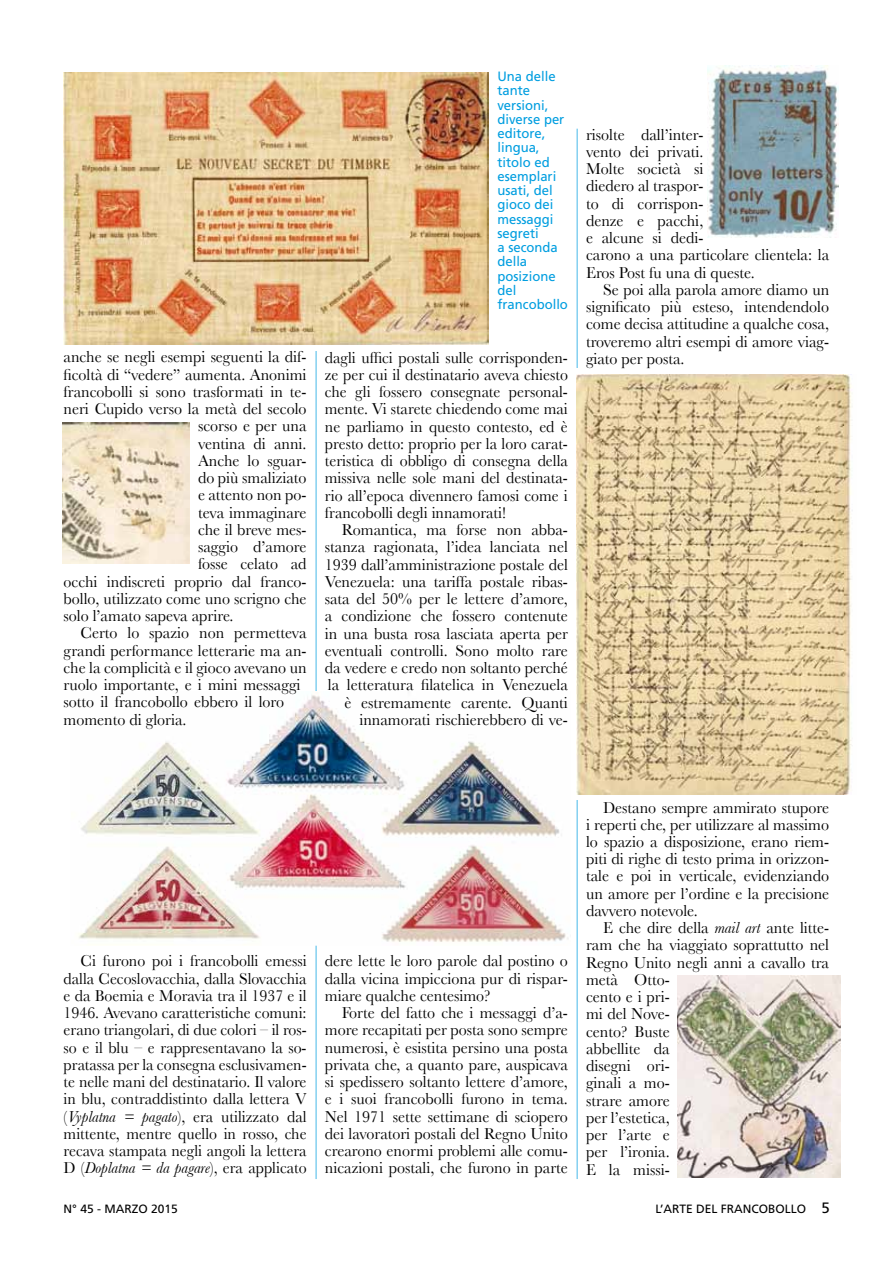
<style>
.page{position:relative;width:893px;height:1263px;background:#fff}
.page>*{position:absolute;margin:0;border:0;box-sizing:border-box;transform-origin:0 0}
.t1{font:16.5px/17.2px "Baskerville";color:#000;text-align:justify}
.t2{font:16.5px/17.2px "Baskerville";color:#000;text-align:justify;scale:.96 1}
.t3{font:13.5px/14.2px "Frutiger";color:#009ee0}
.t4{font:12px "Frutiger";color:#000}
.s1{font-style:italic}
.s2{font-size:15px}
</style>
<div class="page">
<hr style="left:576px;top:129px;width:2px;height:1050px;background:#84d0f0">
<hr style="left:315px;top:129px;width:2px;height:1050px;background:#84d0f0">
<div style="left:281px;top:49px;width:79px;height:301px;background:#fff"></div>
<div style="left:551px;top:368px;width:80px;height:432px;background:#fff"></div>
<img style="left:79px;top:691px;width:489px;height:255px">
<img style="left:64px;top:72px;width:425px;height:273px">
<img style="left:62px;top:422px;width:128px;height:142px">
<img style="left:708px;top:66px;width:130px;height:172px">
<img style="left:576px;top:375px;width:277px;height:419px">
<img style="left:677px;top:975px;width:163px;height:203px">
<p class="t1" style="left:64px;top:348px;width:244px">anche se negli esempi seguenti la dif-</p>
<p class="t1" style="left:64px;top:366px;width:244px">ficoltà di “vedere” aumenta. Anonimi</p>
<p class="t1" style="left:64px;top:383px;width:245px">francobolli si sono trasformati in te-</p>
<p class="t1" style="left:64px;top:400px;width:244px">neri Cupido verso la metà del secolo</p>
<p class="t1" style="left:198px;top:417px;width:110px">scorso e per una</p>
<p class="t1" style="left:198px;top:434px;width:110px">ventina di anni.</p>
<p class="t1" style="left:198px;top:452px;width:110px">Anche lo sguar-</p>
<p class="t1" style="left:198px;top:469px;width:110px">do più smaliziato</p>
<p class="t1" style="left:198px;top:486px;width:110px">e attento non po-</p>
<p class="t1" style="left:198px;top:503px;width:110px">teva immaginare</p>
<p class="t1" style="left:198px;top:521px;width:110px">che il breve mes-</p>
<p class="t1" style="left:198px;top:538px;width:110px">saggio d’amore</p>
<p class="t1" style="left:198px;top:555px;width:110px">fosse celato ad</p>
<p class="t1" style="left:64px;top:572px;width:244px">occhi indiscreti proprio dal franco-</p>
<p class="t1" style="left:64px;top:590px;width:244px">bollo, utilizzato come uno scrigno che</p>
<p class="t1" style="left:64px;top:607px;width:172px">solo l’amato sapeva aprire.</p>
<p class="t1" style="left:81px;top:624px;width:227px">Certo lo spazio non permetteva</p>
<p class="t1" style="left:64px;top:641px;width:244px">grandi performance letterarie ma an-</p>
<p class="t1" style="left:64px;top:659px;width:245px">che la complicità e il gioco avevano un</p>
<p class="t1" style="left:64px;top:676px;width:238px">ruolo importante, e i mini messaggi</p>
<p class="t1" style="left:64px;top:693px;width:222px">sotto il francobollo ebbero il loro</p>
<p class="t1" style="left:64px;top:710px;width:125px">momento di gloria.</p>
<p class="t3" style="left:497px;top:69px;width:72px">Una delle tante versioni, diverse per editore, lingua, titolo ed esemplari usati, del gioco dei messaggi segreti<br>a seconda della posizione del francobollo</p>
<p class="t2" style="left:325px;top:348px;width:255px">dagli uffici postali sulle corrisponden&shy;ze per cui il destinatario aveva chiesto che gli fossero consegnate personal&shy;mente. Vi starete chiedendo come mai ne parliamo in questo contesto, ed è presto detto: proprio per la loro carat&shy;teristica di obbligo di consegna della missiva nelle sole mani del destinata&shy;rio all’epoca divennero famosi come i francobolli degli innamorati!</p>
<p class="t1" style="left:325px;top:521px;width:245px;text-align:right">Romantica, ma forse non abba&shy;stanza ragionata, l’idea lanciata nel 1939 dall’amministrazione postale del Venezuela: una tariffa postale ribas&shy;sata del 50% per le lettere d’amore, a condizione che fossero contenute in una busta rosa lasciata aperta per eventuali controlli. Sono molto rare da vedere e credo non soltanto perché la letteratura filatelica in Venezuela è estremamente carente. Quanti innamorati rischierebbero di ve-</p>
<p class="t1" style="left:586px;top:126px;width:245px;text-align:left">risolte dall’inter-<br>vento dei privati.<br>Molte società si<br>diedero al traspor-<br>to di corrispon-<br>denze e pacchi,<br>e alcune si dedi-<br>carono a una particolare clientela: la<br>Eros Post fu una di queste.</p>
<p class="t1" style="left:586px;top:281px;width:245px;text-indent:17px">Se poi alla parola amore diamo un significato più esteso, intendendolo come decisa attitudine a qualche cosa, troveremo altri esempi di amore viag&shy;giato per posta.</p>
<p class="t2" style="left:64px;top:952px;width:255px;text-indent:17px">Ci furono poi i francobolli emessi dalla Cecoslovacchia, dalla Slovacchia e da Boemia e Moravia tra il 1937 e il 1946. Avevano caratteristiche comuni: erano triangolari, di due colori – il ros&shy;so e il blu – e rappresentavano la so&shy;pratassa per la consegna esclusivamen&shy;te nelle mani del destinatario. Il valore in blu, contraddistinto dalla lettera V (<span class="s1">Vyplatna = pagato</span>), era utilizzato dal mittente, mentre quello in rosso, che recava stampata negli angoli la lettera D (<span class="s1">Doplatna = da pagare</span>), era applicato</p>
<p class="t1" style="left:325px;top:952px;width:245px">dere lette le loro parole dal postino o dalla vicina impicciona pur di rispar&shy;miare qualche centesimo?</p>
<p class="t1" style="left:325px;top:1004px;width:245px;text-indent:17px">Forte del fatto che i messaggi d’a&shy;more recapitati per posta sono sempre numerosi, è esistita persino una posta privata che, a quanto pare, auspicava si spedissero soltanto lettere d’amore, e i suoi francobolli furono in tema.<br>Nel 1971 sette settimane di sciopero dei lavoratori postali del Regno Unito crearono enormi problemi alle comu&shy;nicazioni postali, che furono in parte</p>
<p class="t1" style="left:586px;top:798px;width:245px;text-indent:17px">Destano sempre ammirato stupore i reperti che, per utilizzare al massimo lo spazio a disposizione, erano riem&shy;piti di righe di testo prima in orizzon&shy;tale e poi in verticale, evidenziando un amore per l’ordine e la precisione davvero notevole.</p>
<p class="t1" style="left:586px;top:919px;width:245px;text-align:left;text-indent:17px">E che dire della <span class="s1">mail art</span> ante litte&shy;ram che ha viaggiato soprattutto nel<br>Regno Unito negli anni a cavallo tra metà Otto-<br>cento e i pri-<br>mi del Nove-<br>cento? Buste<br>abbellite da<br>disegni ori-<br>ginali a mo-<br>strare amore<br>per l’estetica,<br>per l’arte e<br>per l’ironia.<br>E la missi-</p>
<p class="t4" style="left:64px;top:1201px;width:116px">N° 45 - MARZO 2015</p>
<p class="t4" style="left:655px;top:1202px;width:176px">L’ARTE DEL FRANCOBOLLO <span class="s2">5</span></p>
</div>
